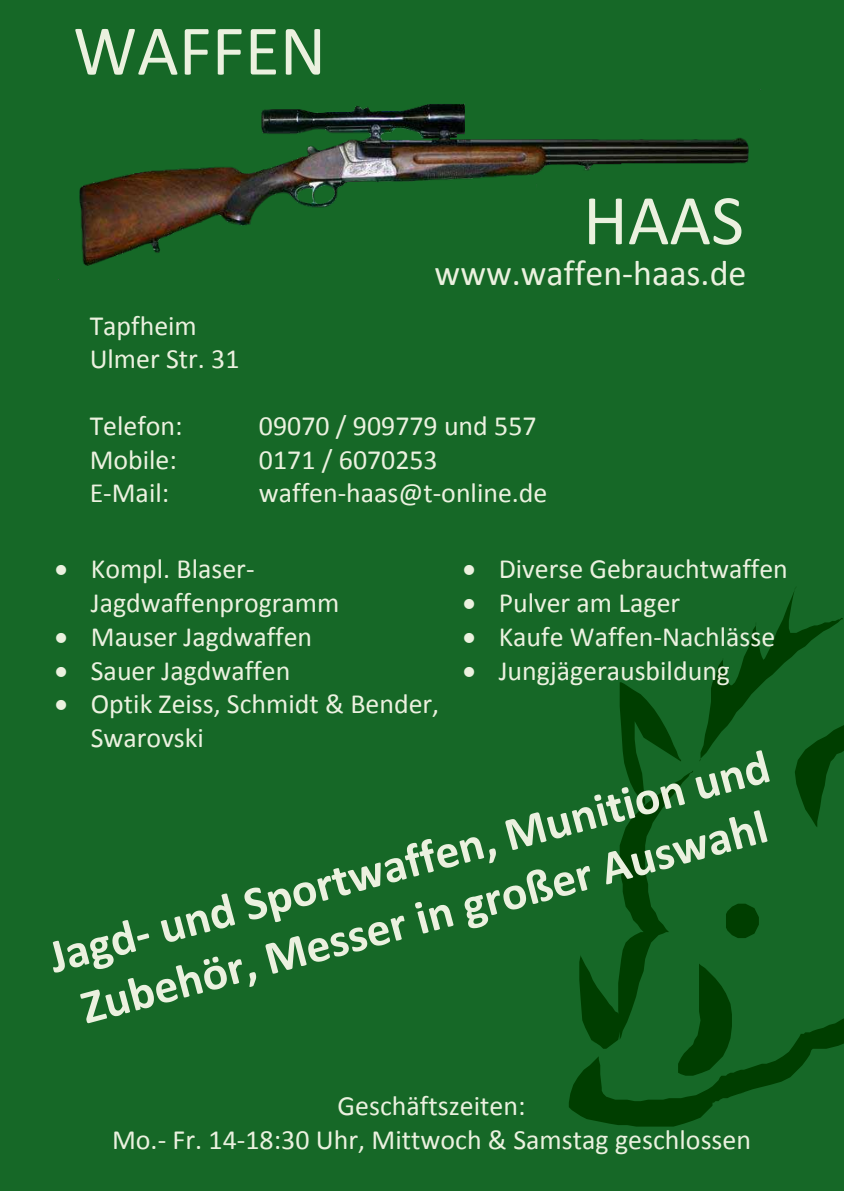
<style>
.page{position:relative;width:844px;height:1191px;background:#fff}
.page>*{position:absolute;margin:0;border:0;box-sizing:border-box;transform-origin:0 0}
.t1{font:71.75px "CALIBRI";color:#ebf1df}
.t2{font:700 47.77px/57.4px "CALIBRI";color:#ebf1df;text-align:center}
.t3{font:35.88px "CALIBRI";color:#ebf1df}
.t4{font:28px/33.4px "CALIBRI";color:#ebf1df;text-align:center}
.t5{font:27.82px/33.6px "CALIBRI";color:#ebf1df}
.s1{font-family:"Calibri"}
</style>
<div class="page">
<div style="left:0;top:0;width:843px;height:1191px;background:#166827"></div>
<svg style="left:569px;top:591px;width:274px;height:535px"></svg>
<img style="left:79px;top:103px;width:670px;height:163px">
<h1 class="t1" style="left:73px;top:5px;width:254px">WAFFEN</h1>
<p class="t5" style="left:90px;top:309px;width:151px">Tapfheim<br>Ulmer Str. 31</p>
<h1 class="t1" style="left:583px;top:175px;width:162px">HAAS</h1>
<p class="t3" style="left:434px;top:251px;width:313px">www.waffen-haas.de</p>
<p class="t5" style="left:90px;top:409px;width:94px">Telefon:</p>
<p class="t5" style="left:259px;top:409px;width:279px">09070 / 909779 und 557</p>
<p class="t5" style="left:90px;top:443px;width:89px">Mobile:</p>
<p class="t5" style="left:259px;top:443px;width:180px">0171 / 6070253</p>
<p class="t5" style="left:90px;top:476px;width:81px">E-Mail:</p>
<p class="t5" style="left:259px;top:476px;width:290px">waffen-haas@t-online.de</p>
<p class="t5" style="left:91px;top:552px;width:250px;text-indent:-36px">• Kompl. Blaser-<br>Jagdwaffenprogramm</p>
<p class="t5" style="left:55px;top:619px;width:259px">• Mauser Jagdwaffen</p>
<p class="t5" style="left:55px;top:653px;width:237px">• Sauer Jagdwaffen</p>
<p class="t5" style="left:91px;top:687px;width:350px;text-indent:-36px">• Optik Zeiss, Schmidt &amp; Bender,<br>Swarovski</p>
<p class="t5" style="left:462px;top:552px;width:326px">• Diverse Gebrauchtwaffen</p>
<p class="t5" style="left:462px;top:586px;width:219px">• Pulver am Lager</p>
<p class="t5" style="left:462px;top:620px;width:314px">• Kaufe Waffen-Nachlässe</p>
<p class="t5" style="left:462px;top:654px;width:269px">• Jungjägerausbildung</p>
<h2 class="t2" style="left:43px;top:930px;width:745px;rotate:-15deg">Jagd- und Sportwaffen, Munition und<br>Zubehör, Messer in großer Auswahl</h2>
<p class="t4" style="left:112px;top:1089px;width:640px">Geschäftszeiten:<br>Mo.<span class="s1">-</span> Fr. 14-18:30 Uhr, Mittwoch <span class="s1">&amp; Samstag</span> geschlossen</p>
</div>
